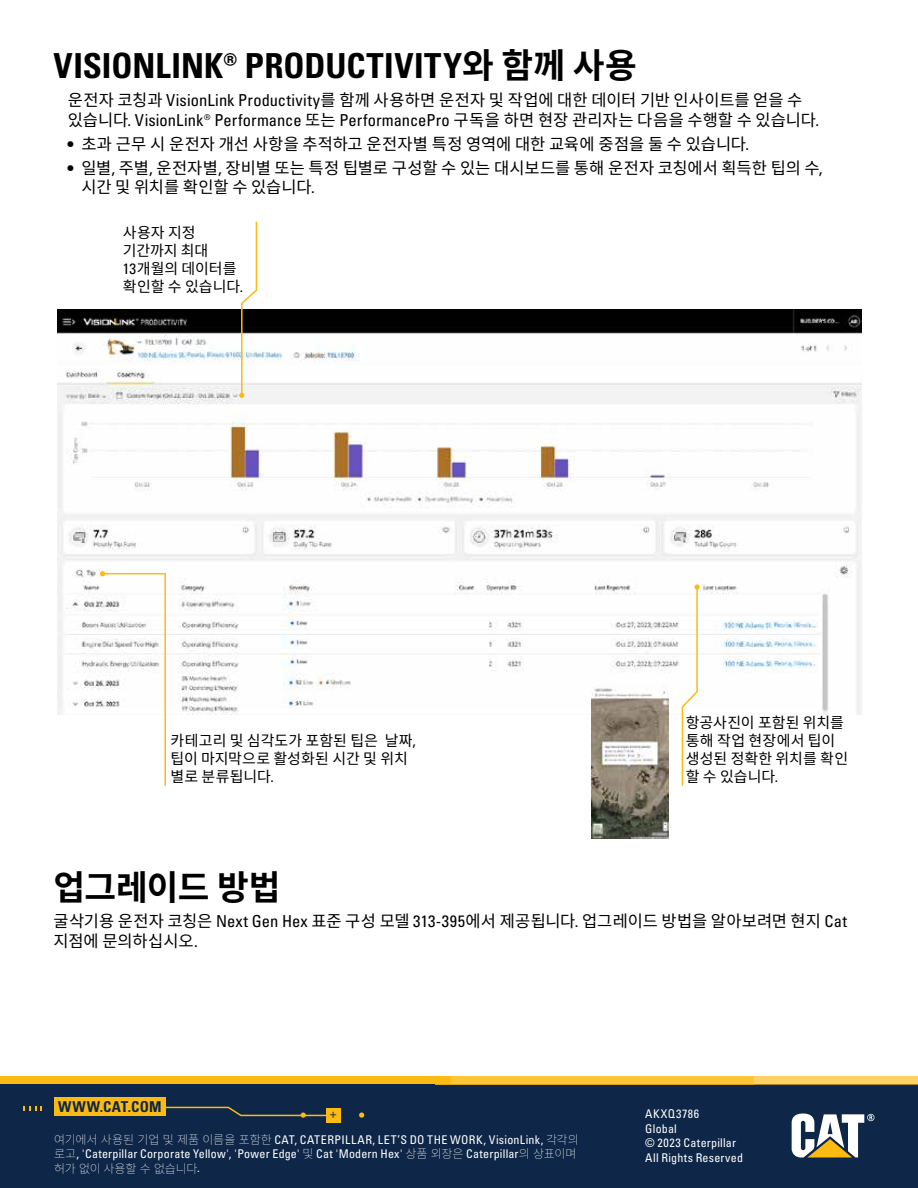
<style>
.page{position:relative;width:918px;height:1188px;background:#fff}
.page>*{position:absolute;margin:0;border:0;box-sizing:border-box;transform-origin:0 0}
.t1{font:34.5px "Univers LTCYR 67 Bold Cond";color:#000}
.t2{font:700 34.5px "Noto Sans CJ Kkr";letter-spacing:-.025em;color:#000}
.t3{font:16.5px/19.5px "Noto Sans CJ Kkr";letter-spacing:-.005em;color:#000}
.t4{font:condensed 16.5px "Univers LTCYR 57";color:#000}
.t5{font:15px/18px "Noto Sans CJ Kkr";color:#000}
.t6{font:15px "Univers LTCYR 67 Bold Cond";letter-spacing:.02em;color:#0e2647}
.t7{font:condensed 12.6px "Univers LTCYR 57";color:#0e2647}
.t8{font:condensed 12px/14.4px "Univers LTCYR 57";letter-spacing:.02em;color:#fff}
.t9{font:100 12px "Noto Sans CJ Kkr";letter-spacing:-.02em;color:#fff}
.s1{font-family:"Noto Sans CJ Kkr";font-weight:700}
.s2{font-family:"Univers LTCYR 57";font-stretch:condensed}
.s3{font-family:"Noto Sans CJ Kkr";font-stretch:normal}
.s4{font-family:"Noto Sans CJ Kkr";font-weight:100;font-stretch:normal}
.s5{font-family:"Univers LTCYR 57";font-weight:400;font-stretch:condensed}
</style>
<div class="page">
<div style="left:0;top:1084px;width:918px;height:104px;background:#0e2647"></div>
<div style="left:326px;top:1108px;width:14px;height:14px;background:#fdba12"></div>
<svg style="left:359px;top:1113px;width:5px;height:5px"></svg>
<div style="left:54px;top:1098px;width:112px;height:18px;background:#fdba12"></div>
<svg style="left:24px;top:1106px;width:18px;height:4px"></svg>
<svg style="left:166px;top:1106px;width:160px;height:12px"></svg>
<div style="left:0;top:1076px;width:450px;height:8px;background:#fdba12"></div>
<div style="left:436px;top:1076px;width:318px;height:8px;background:#fdc436"></div>
<div style="left:754px;top:1076px;width:164px;height:8px;background:#fdd265"></div>
<svg style="left:792px;top:1114px;width:82px;height:43px"></svg>
<img style="left:57px;top:310px;width:805px;height:404px">
<img style="left:591px;top:686px;width:78px;height:152px">
<hr style="left:103px;top:573px;width:63px;height:1px;background:#fdba12">
<hr style="left:164px;top:573px;width:2px;height:213px;background:#fdba12">
<svg style="left:100px;top:571px;width:5px;height:5px"></svg>
<svg style="left:239px;top:221px;width:19px;height:177px"></svg>
<svg style="left:681px;top:584px;width:19px;height:202px"></svg>
<h1 class="t1" style="left:54px;top:44px;width:585px">VISIONLINK® PRODUCTIVITY<span class="s1">와 함께 사용</span></h1>
<p class="t3" style="left:68px;top:91px;width:736px">운전자 코칭과 <span class="s2">VisionLink Productivity</span>를 함께 사용하면 운전자 및 작업에 대한 데이터 기반 인사이트를 얻을 수</p>
<p class="t4" style="left:68px;top:109px;width:753px"><span class="s3">있습니다</span>. VisionLink® Performance <span class="s3">또는</span> PerformancePro <span class="s3">구독을 하면 현장 관리자는 다음을 수행할 수 있습니다</span>.</p>
<p class="t3" style="left:68px;top:134px;width:683px"><span class="s2">•</span> 초과 근무 시 운전자 개선 사항을 추적하고 운전자별 특정 영역에 대한 교육에 중점을 둘 수 있습니다<span class="s2">.</span></p>
<p class="t3" style="left:81px;top:158px;width:743px;text-indent:-13px"><span class="s2">•</span> 일별<span class="s2">,</span> 주별<span class="s2">,</span> 운전자별<span class="s2">,</span> 장비별 또는 특정 팁별로 구성할 수 있는 대시보드를 통해 운전자 코칭에서 획득한 팁의 수<span class="s2">, </span>시간 및 위치를 확인할 수 있습니다<span class="s2">.</span></p>
<p class="t5" style="left:123px;top:224px;width:122px">사용자 지정 기간까지 최대<br><span class="s2">13</span>개월의 데이터를 확인할 수 있습니다<span class="s2">.</span></p>
<p class="t5" style="left:171px;top:731px;width:247px">카테고리 및 심각도가 포함된 팁은 날짜<span class="s2">, </span>팁이 마지막으로 활성화된 시간 및 위치 별로 분류됩니다<span class="s2">.</span></p>
<h1 class="t2" style="left:54px;top:868px;width:228px">업그레이드 방법</h1>
<p class="t5" style="left:686px;top:714px;width:164px">항공사진이 포함된 위치를 통해 작업 현장에서 팁이 생성된 정확한 위치를 확인 할 수 있습니다<span class="s2">.</span></p>
<p class="t3" style="left:54px;top:911px;width:795px">굴삭기용 운전자 코칭은 <span class="s2">Next Gen Hex</span> 표준 구성 모델 <span class="s2">313-395</span>에서 제공됩니다<span class="s2">.</span> 업그레이드 방법을 알아보려면 현지 <span class="s2">Cat </span>지점에 문의하십시오<span class="s2">.</span></p>
<p class="t6" style="left:58px;top:1097px;width:105px">WWW.CAT.COM</p>
<p class="t7" style="left:330px;top:1106px;width:8px">+</p>
<p class="t8" style="left:54px;top:1132px;width:526px"><span class="s4">여기에서 사용된 기업 및 제품 이름을 포함한</span> CAT, CATERPILLAR, LET’S DO THE WORK, VisionLink, <span class="s4">각각의 로고</span>, 'Caterpillar Corporate Yellow', 'Power Edge' <span class="s4">및</span> Cat 'Modern Hex' <span class="s4">상품 외장은</span> Caterpillar<span class="s4">의 상표이며</span></p>
<p class="t9" style="left:54px;top:1161px;width:147px">허가 없이 사용할 수 없습니다<span class="s5">.</span></p>
<p class="t8" style="left:645px;top:1107px;width:99px">AKXQ3786<br>Global<br>© 2023 Caterpillar<br>All Rights Reserved</p>
</div>
